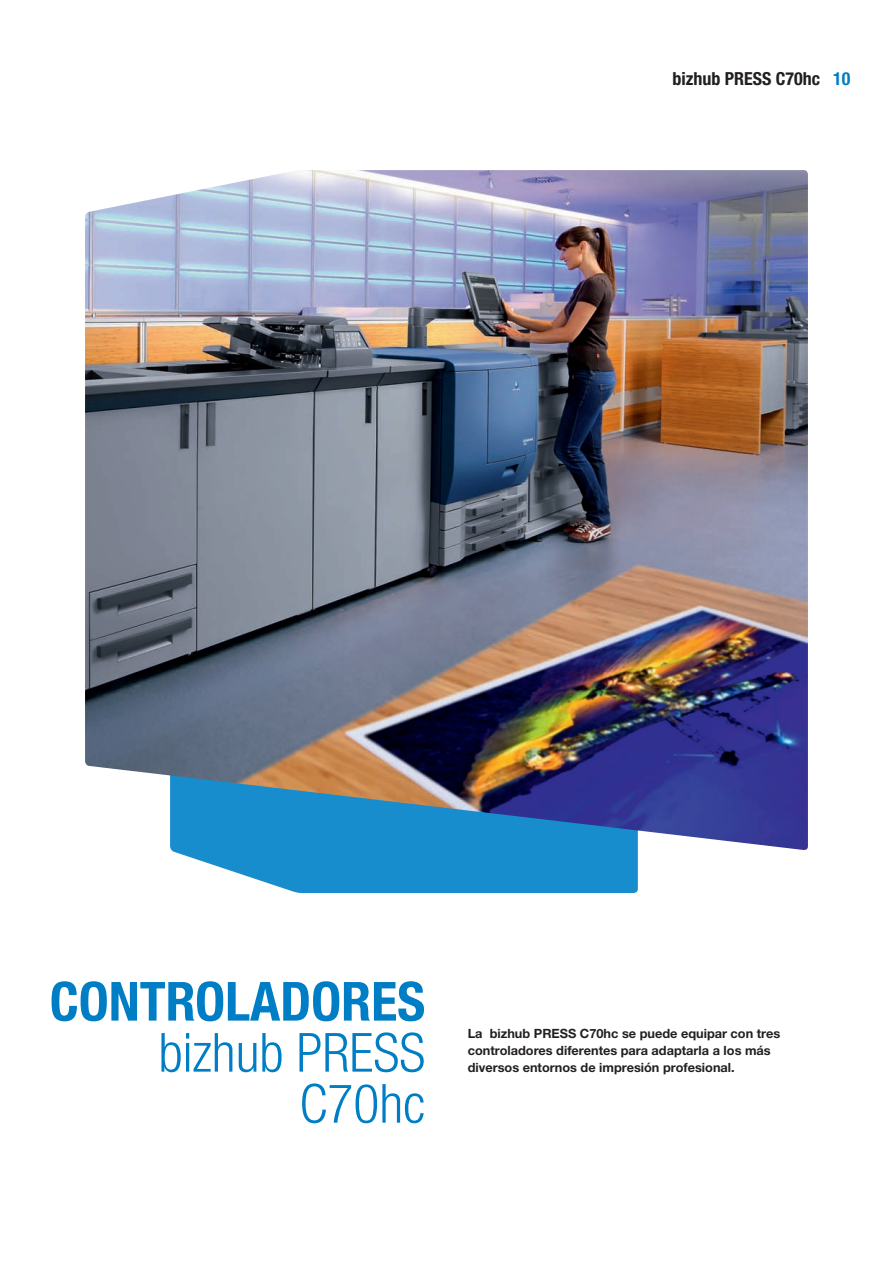
<style>
.page{position:relative;width:893px;height:1263px;background:#fff}
.page>*{position:absolute;margin:0;border:0;box-sizing:border-box;transform-origin:0 0}
.t1{font:300 condensed 54px/51px "Helvetica Neue LTW1 G";color:#007ec5;text-align:right}
.t2{font:700 condensed 54px "Helvetica Neue LTW1 G";color:#007ec5}
.t3{font:700 condensed 18px "Helvetica Neue LTW1 G";color:#231f20}
.t4{font:700 12.75px/17px "Helvetica Neue LTW1 G";color:#231f20}
.s1{color:#007ec5}
</style>
<div class="page">
<svg style="left:171px;top:850px;width:467px;height:43px;fill:#178dce"></svg>
<img style="left:85px;top:170px;width:723px;height:680px">
<h2 class="t3" style="left:673px;top:68px;width:179px">bizhub PRESS C70hc <span class="s1">10</span></h2>
<h1 class="t2" style="left:50px;top:969px;width:377px">CONTROLADORES</h1>
<h1 class="t1" style="left:159px;top:1027px;width:268px">bizhub PRESS<br>C70hc</h1>
<p class="t4" style="left:468px;top:1024px;width:314px">La bizhub PRESS C70hc se puede equipar con tres controladores diferentes para adaptarla a los más diversos entornos de impresión profesional.</p>
</div>
